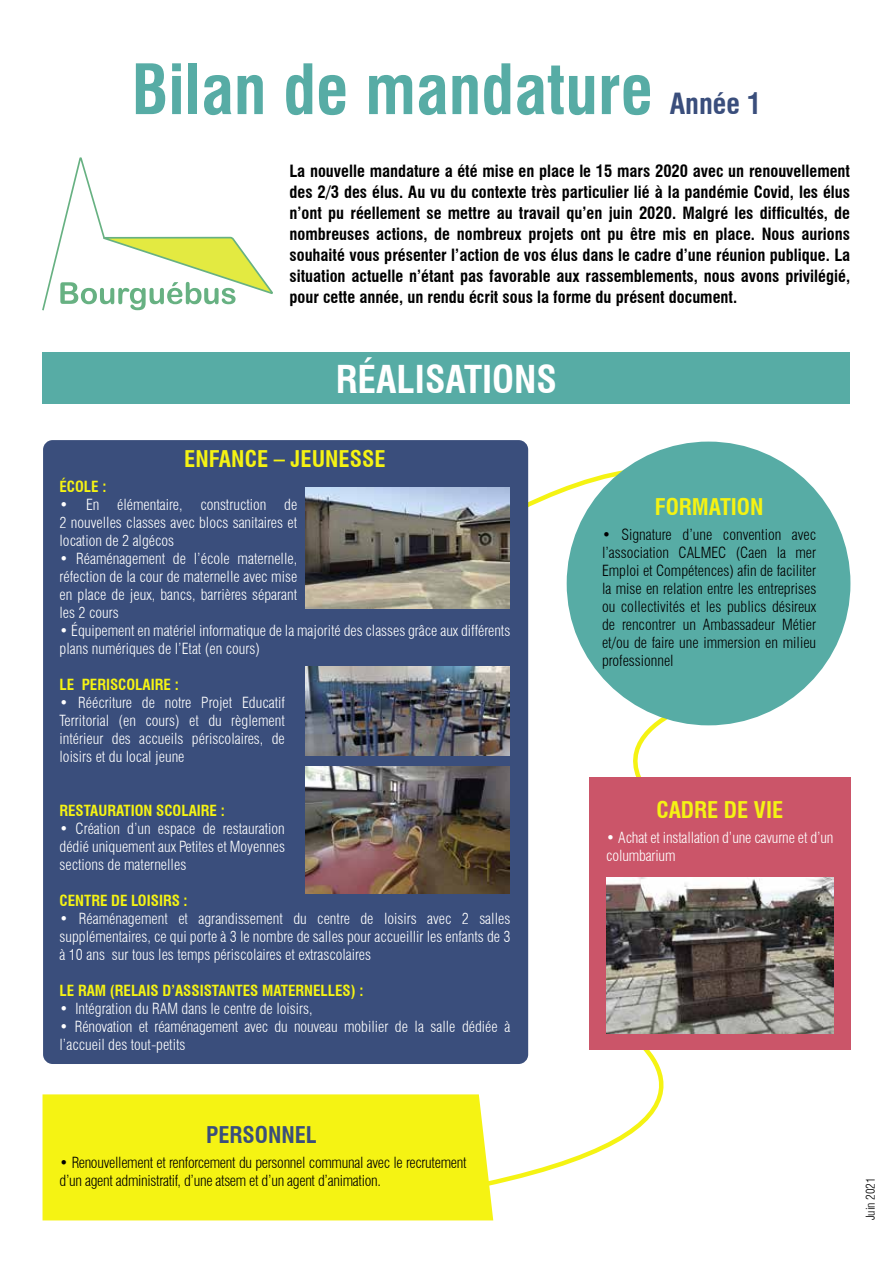
<style>
.page{position:relative;width:893px;height:1263px;background:#fff}
.page>*{position:absolute;margin:0;border:0;box-sizing:border-box;transform-origin:0 0}
.t1{font:700 condensed 67.5px "Swiss 721 BT";color:#57aca5}
.t2{font:700 condensed 37.5px "Swiss 721 BT";color:#fff}
.t3{font:700 condensed 28.5px "Swiss 721 BT";color:#3a4e7c}
.t4{font:700 condensed 22.5px "Swiss 721 BT";color:#f5f313}
.t5{font:700 condensed 22.5px "Swiss 721 BT";color:#3a4e7c}
.t6{font:700 condensed 16.5px/21px "Swiss 721 BT";color:#000;text-align:justify}
.t7{font:300 condensed 15px/18px "Swiss 721 BT";color:#fff;text-align:justify}
.t8{font:300 condensed 15px/18px "Swiss 721 BT";letter-spacing:-.02em;color:#000}
.t9{font:700 condensed 15px "Swiss 721 BT";color:#f5f313}
.t10{font:300 condensed 12px "Swiss 721 BT";color:#000}
</style>
<div class="page">
<div style="left:43px;top:353px;width:807px;height:51px;background:#57aca5"></div>
<svg style="left:493px;top:1026px;width:171px;height:159px"></svg>
<svg style="left:528px;top:693px;width:210px;height:169px"></svg>
<svg style="left:521px;top:440px;width:201px;height:103px"></svg>
<div style="left:43px;top:1094px;width:450px;height:126px;background:#f5f313"></div>
<div style="left:43px;top:440px;width:485px;height:624px;background:#3a4e7c;border-radius:10px"></div>
<img style="left:306px;top:487px;width:204px;height:121px">
<img style="left:306px;top:666px;width:204px;height:89px">
<img style="left:306px;top:766px;width:204px;height:127px">
<div style="left:589px;top:777px;width:261px;height:273px;background:#cb5569"></div>
<img style="left:607px;top:878px;width:226px;height:155px">
<svg style="left:43px;top:157px;width:229px;height:153px"></svg>
<div style="left:567px;top:442px;width:283px;height:283px;background:#57aca5;border-radius:50%"></div>
<h1 class="t1" style="left:132px;top:49px;width:523px">Bilan de mandature</h1>
<h3 class="t3" style="left:670px;top:87px;width:93px">Année 1</h3>
<p class="t6" style="left:289px;top:161px;width:562px">La nouvelle mandature a été mise en place le 15 mars 2020 avec un renouvellement des 2/3 des élus. Au vu du contexte très particulier lié à la pandémie Covid, les élus n’ont pu réellement se mettre au travail qu’en juin 2020. Malgré les difficultés, de nombreuses actions, de nombreux projets ont pu être mis en place. Nous aurions souhaité vous présenter l’action de vos élus dans le cadre d’une réunion publique. La situation actuelle n’étant pas favorable aux rassemblements, nous avons privilégié, pour cette année, un rendu écrit sous la forme du présent document.</p>
<h2 class="t2" style="left:336px;top:357px;width:223px">RÉALISATIONS</h2>
<h3 class="t4" style="left:184px;top:445px;width:203px">ENFANCE – JEUNESSE</h3>
<p class="t9" style="left:60px;top:478px;width:49px">ÉCOLE :</p>
<p class="t7" style="left:60px;top:496px;width:239px">• En élémentaire, construction de 2 nouvelles classes avec blocs sanitaires et location de 2 algécos</p>
<p class="t7" style="left:60px;top:550px;width:239px">• Réaménagement de l’école maternelle, réfection de la cour de maternelle avec mise en place de jeux, bancs, barrières séparant les 2 cours</p>
<p class="t7" style="left:60px;top:622px;width:452px">• Équipement en matériel informatique de la majorité des classes grâce aux différents plans numériques de l’Etat (en cours)</p>
<p class="t9" style="left:60px;top:676px;width:121px">LE PERISCOLAIRE :</p>
<p class="t7" style="left:60px;top:694px;width:227px">• Réécriture de notre Projet Educatif Territorial (en cours) et du règlement intérieur des accueils périscolaires, de loisirs et du local jeune</p>
<p class="t9" style="left:60px;top:802px;width:167px">RESTAURATION SCOLAIRE :</p>
<p class="t7" style="left:60px;top:820px;width:227px">• Création d’un espace de restauration dédié uniquement aux Petites et Moyennes sections de maternelles</p>
<p class="t9" style="left:60px;top:892px;width:130px">CENTRE DE LOISIRS :</p>
<p class="t7" style="left:60px;top:910px;width:452px">• Réaménagement et agrandissement du centre de loisirs avec 2 salles supplémentaires, ce qui porte à 3 le nombre de salles pour accueillir les enfants de 3 à 10 ans sur tous les temps périscolaires et extrascolaires</p>
<p class="t9" style="left:60px;top:982px;width:306px">LE RAM (RELAIS D’ASSISTANTES MATERNELLES) :</p>
<p class="t7" style="left:60px;top:1000px;width:254px">• Intégration du RAM dans le centre de loisirs,</p>
<p class="t7" style="left:60px;top:1018px;width:452px">• Rénovation et réaménagement avec du nouveau mobilier de la salle dédiée à l’accueil des tout-petits</p>
<h3 class="t4" style="left:655px;top:493px;width:110px">FORMATION</h3>
<p class="t8" style="left:602px;top:526px;width:216px;text-align:justify">• Signature d’une convention avec l’association CALMEC (Caen la mer Emploi et Compétences) afin de faciliter la mise en relation entre les entreprises ou collectivités et les publics désireux de rencontrer un Ambassadeur Métier et/ou de faire une immersion en milieu professionnel</p>
<h3 class="t4" style="left:656px;top:796px;width:129px">CADRE DE VIE</h3>
<p class="t7" style="left:606px;top:829px;width:229px">• Achat et installation d’une cavurne et d’un columbarium</p>
<h3 class="t5" style="left:206px;top:1121px;width:112px">PERSONNEL</h3>
<p class="t8" style="left:60px;top:1154px;width:409px">• Renouvellement et renforcement du personnel communal avec le recrutement d’un agent administratif, d’une atsem et d’un agent d’animation.</p>
<p class="t10" style="left:863px;top:1220px;width:45px;rotate:-90deg">Juin 2021</p>
</div>
